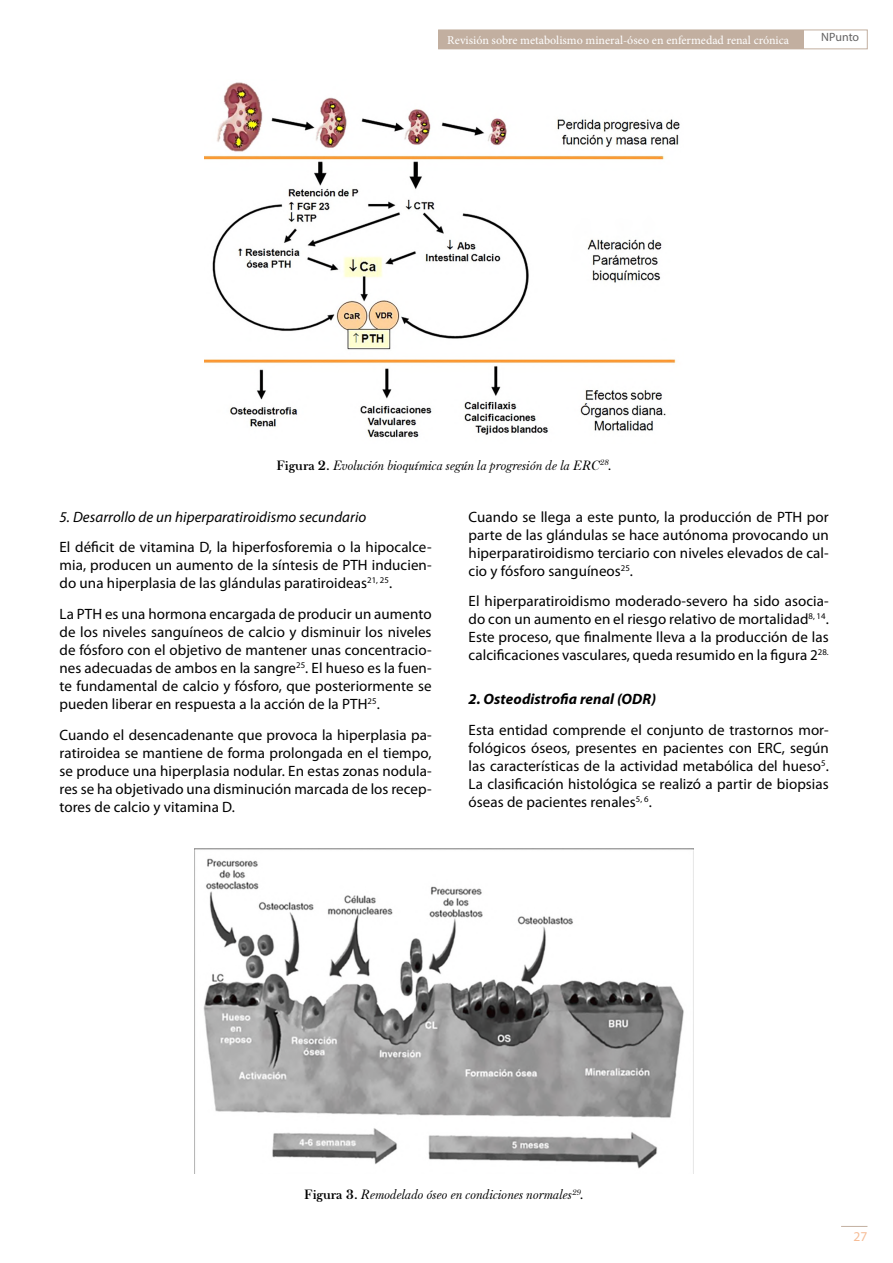
<style>
.page{position:relative;width:893px;height:1263px;background:#fff}
.page>*{position:absolute;margin:0;border:0;box-sizing:border-box;transform-origin:0 0}
.t1{font:15px/18px "Myriad Pro";letter-spacing:.005em;color:#000;text-align:justify}
.t2{font:italic 15px "Myriad Pro";letter-spacing:.005em;color:#000}
.t3{font:italic 700 15px "Myriad Pro";letter-spacing:.005em;color:#000}
.t4{font:italic 13.5px "Baskerville F";color:#000}
.t5{font:13.5px "Myriad Pro";color:#f6bc96}
.t6{font:12px "Minion Pro";color:#fff}
.t7{font:12px "Myriad Pro";letter-spacing:-.005em;color:#646363}
.s1{font-weight:700;font-style:normal}
</style>
<div class="page">
<svg style="left:841px;top:1226px;width:26px;height:1px"></svg>
<div style="left:438px;top:30px;width:429px;height:19px;border:1px solid #c2afa0"></div>
<div style="left:438px;top:30px;width:366px;height:19px;background:#c2afa0"></div>
<img style="left:205px;top:82px;width:475px;height:356px">
<img style="left:195px;top:848px;width:498px;height:321px">
<p class="t6" style="left:447px;top:32px;width:343px">Revisión sobre metabolismo mineral-óseo en enfermedad renal crónica</p>
<p class="t7" style="left:821px;top:30px;width:40px">NPunto</p>
<p class="t4" style="left:276px;top:457px;width:337px"><span class="s1">Figura 2.</span> Evolución bioquímica según la progresión de la ERC<sup>28</sup>.</p>
<p class="t2" style="left:60px;top:507px;width:308px">5. Desarrollo de un hiperparatiroidismo secundario</p>
<p class="t1" style="left:60px;top:538px;width:374px">El déficit de vitamina D, la hiperfosforemia o la hipocalce&shy;mia, producen un aumento de la síntesis de PTH inducien&shy;do una hiperplasia de las glándulas paratiroideas<sup>21,</sup> <sup>25</sup>.</p>
<p class="t1" style="left:60px;top:605px;width:374px">La PTH es una hormona encargada de producir un aumento de los niveles sanguíneos de calcio y disminuir los niveles de fósforo con el objetivo de mantener unas concentracio&shy;nes adecuadas de ambos en la sangre<sup>25</sup>. El hueso es la fuen&shy;te fundamental de calcio y fósforo, que posteriormente se pueden liberar en respuesta a la acción de la PTH<sup>25</sup>.</p>
<p class="t1" style="left:60px;top:725px;width:374px">Cuando el desencadenante que provoca la hiperplasia pa&shy;ratiroidea se mantiene de forma prolongada en el tiempo, se produce una hiperplasia nodular. En estas zonas nodula&shy;res se ha objetivado una disminución marcada de los recep&shy;tores de calcio y vitamina D.</p>
<p class="t1" style="left:469px;top:507px;width:362px">Cuando se llega a este punto, la producción de PTH por parte de las glándulas se hace autónoma provocando un hiperparatiroidismo terciario con niveles elevados de cal&shy;cio y fósforo sanguíneos<sup>25</sup>.</p>
<p class="t1" style="left:469px;top:592px;width:362px">El hiperparatiroidismo moderado-severo ha sido asocia&shy;do con un aumento en el riesgo relativo de mortalidad<sup>8,</sup> <sup>14</sup>.<br>Este proceso, que finalmente lleva a la producción de las calcificaciones vasculares, queda resumido en la figura 2<sup>28.</sup></p>
<p class="t3" style="left:469px;top:690px;width:189px">2. Osteodistrofia renal (ODR)</p>
<p class="t1" style="left:469px;top:720px;width:362px">Esta entidad comprende el conjunto de trastornos mor&shy;fológicos óseos, presentes en pacientes con ERC, según las características de la actividad metabólica del hueso<sup>5</sup>.<br>La clasificación histológica se realizó a partir de biopsias óseas de pacientes renales<sup>5,</sup> <sup>6</sup>.</p>
<p class="t4" style="left:304px;top:1187px;width:281px"><span class="s1">Figura 3.</span> Remodelado óseo en condiciones normales<sup>29</sup>.</p>
<p class="t5" style="left:854px;top:1228px;width:15px">27</p>
</div>
